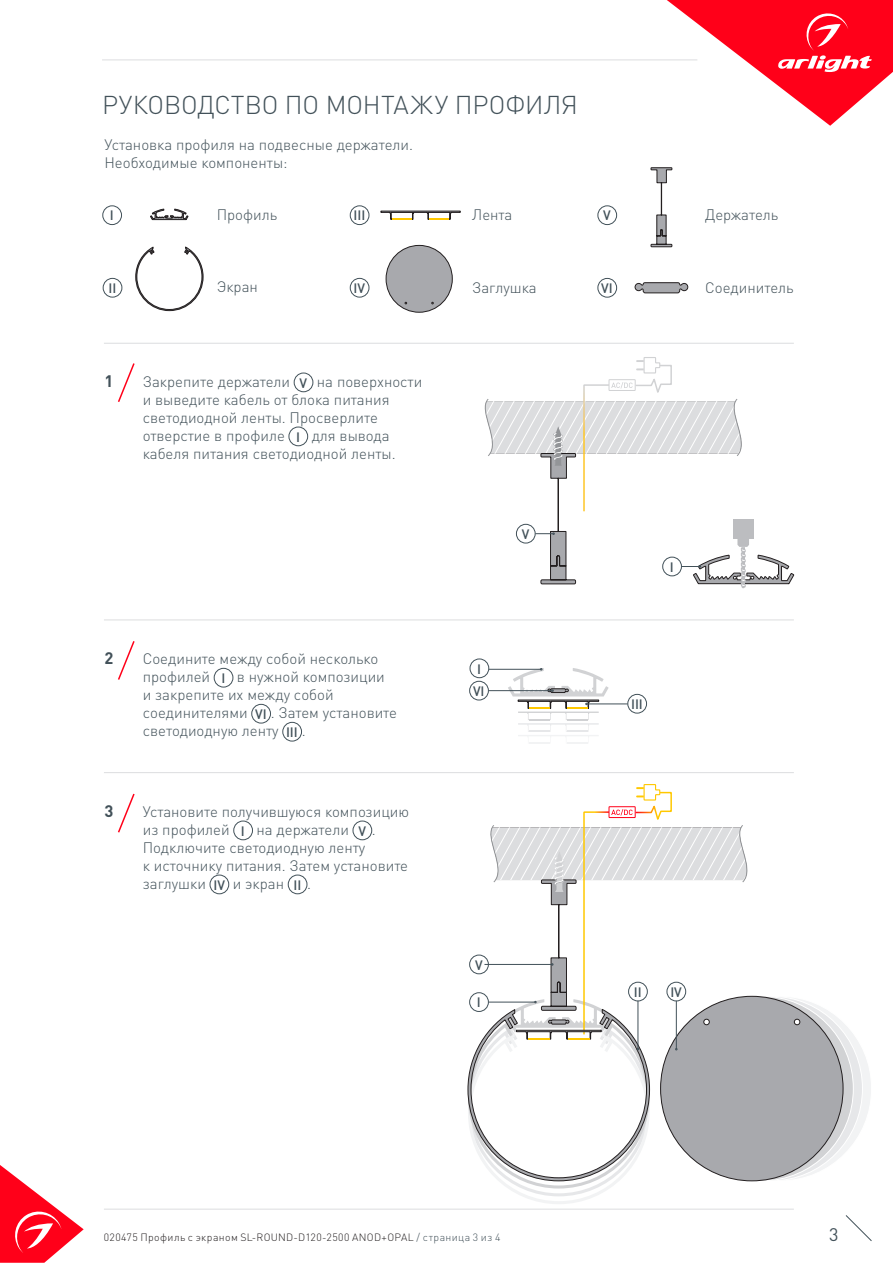
<style>
.page{position:relative;width:893px;height:1263px;background:#fff}
.page>*{position:absolute;margin:0;border:0;box-sizing:border-box;transform-origin:0 0}
.t1{font:300 25.5px "DIN Pro";letter-spacing:-.005em;color:#425159}
.t2{font:18px "DIN Pro";color:#425159}
.t3{font:700 16.5px "DIN Pro";color:#425159}
.t4{font:300 15px/18px "DIN Pro";color:#425159}
.t5{font:500 13.5px "DIN Pro";color:#425159}
.t6{font:300 10.5px "DIN Pro";letter-spacing:.035em;color:#231f20}
.s1{color:#425159}
</style>
<div class="page">
<svg style="left:0;top:1165px;width:84px;height:98px"></svg>
<svg style="left:845px;top:1215px;width:27px;height:26px"></svg>
<svg style="left:667px;top:0;width:226px;height:126px"></svg>
<hr style="left:102px;top:60px;width:595px;height:1px;background:#dcdddf">
<div style="left:689px;top:996px;width:183px;height:185px;background:#f2f3f4;border-radius:50%"></div>
<div style="left:680px;top:996px;width:182px;height:185px;background:#e6e7e9;border-radius:50%"></div>
<svg style="left:671px;top:996px;width:182px;height:185px;background:#cacbcd"></svg>
<div style="left:661px;top:996px;width:182px;height:185px;background:#a8a9ad;border-radius:50%"></div>
<hr style="left:104px;top:343px;width:690px;height:1px;background:#dcdddf">
<hr style="left:104px;top:619px;width:690px;height:1px;background:#dcdddf">
<hr style="left:104px;top:772px;width:690px;height:1px;background:#dcdddf">
<div style="left:598px;top:206px;width:19px;height:19px;border:1px solid #425159;border-radius:50%"></div>
<div style="left:294px;top:373px;width:19px;height:19px;border:1px solid #425159;border-radius:50%"></div>
<div style="left:289px;top:427px;width:19px;height:19px;border:1px solid #425159;border-radius:50%"></div>
<div style="left:214px;top:668px;width:19px;height:19px;border:1px solid #425159;border-radius:50%"></div>
<div style="left:252px;top:704px;width:19px;height:19px;border:1px solid #425159;border-radius:50%"></div>
<div style="left:283px;top:722px;width:19px;height:19px;border:1px solid #425159;border-radius:50%"></div>
<svg style="left:118px;top:363px;width:17px;height:39px"></svg>
<svg style="left:118px;top:641px;width:17px;height:39px"></svg>
<svg style="left:651px;top:167px;width:21px;height:80px"></svg>
<div style="left:234px;top:821px;width:19px;height:19px;border:1px solid #425159;border-radius:50%"></div>
<div style="left:353px;top:821px;width:19px;height:19px;border:1px solid #425159;border-radius:50%"></div>
<div style="left:210px;top:875px;width:19px;height:19px;border:1px solid #425159;border-radius:50%"></div>
<div style="left:288px;top:875px;width:19px;height:19px;border:1px solid #425159;border-radius:50%"></div>
<svg style="left:118px;top:793px;width:17px;height:40px"></svg>
<hr style="left:104px;top:1209px;width:690px;height:1px;background:#dcdddf">
<div style="left:598px;top:278px;width:19px;height:19px;border:1px solid #425159;border-radius:50%"></div>
<svg style="left:635px;top:282px;width:53px;height:11px"></svg>
<svg style="left:484px;top:357px;width:310px;height:231px"></svg>
<svg style="left:381px;top:211px;width:80px;height:9px"></svg>
<div style="left:469px;top:681px;width:20px;height:19px;border:1px solid #425159;border-radius:50%"></div>
<div style="left:628px;top:694px;width:19px;height:19px;border:1px solid #425159;border-radius:50%"></div>
<hr style="left:489px;top:690px;width:63px;height:1px;background:#425159">
<hr style="left:587px;top:704px;width:41px;height:1px;background:#425159">
<div style="left:470px;top:659px;width:19px;height:19px;border:1px solid #425159;border-radius:50%"></div>
<hr style="left:489px;top:669px;width:51px;height:1px;background:#425159">
<svg style="left:508px;top:668px;width:101px;height:75px"></svg>
<div style="left:103px;top:206px;width:19px;height:19px;border:1px solid #425159;border-radius:50%"></div>
<div style="left:103px;top:278px;width:19px;height:19px;border:1px solid #425159;border-radius:50%"></div>
<div style="left:350px;top:206px;width:19px;height:19px;border:1px solid #425159;border-radius:50%"></div>
<div style="left:350px;top:278px;width:19px;height:19px;border:1px solid #425159;border-radius:50%"></div>
<svg style="left:135px;top:246px;width:68px;height:65px"></svg>
<svg style="left:150px;top:209px;width:38px;height:12px"></svg>
<svg style="left:386px;top:245px;width:67px;height:68px"></svg>
<svg style="left:468px;top:784px;width:332px;height:420px"></svg>
<p class="t1" style="left:102px;top:87px;width:477px">РУКОВОДСТВО ПО МОНТАЖУ ПРОФИЛЯ</p>
<p class="t4" style="left:104px;top:134px;width:310px">Установка профиля на подвесные держатели.</p>
<p class="t4" style="left:104px;top:152px;width:185px">Необходимые компоненты:</p>
<p class="t5" style="left:110px;top:206px;width:5px">I</p>
<p class="t4" style="left:472px;top:205px;width:42px">Лента</p>
<p class="t4" style="left:217px;top:205px;width:62px">Профиль</p>
<p class="t5" style="left:353px;top:206px;width:13px">III</p>
<p class="t5" style="left:108px;top:279px;width:9px">II</p>
<p class="t4" style="left:217px;top:277px;width:43px">Экран</p>
<p class="t4" style="left:472px;top:277px;width:66px">Заглушка</p>
<p class="t5" style="left:354px;top:279px;width:13px">IV</p>
<p class="t3" style="left:104px;top:370px;width:10px">1</p>
<p class="t4" style="left:143px;top:372px;width:149px">Закрепите держатели</p>
<p class="t5" style="left:300px;top:373px;width:9px">V</p>
<p class="t4" style="left:143px;top:372px;width:281px;text-indent:174px">на поверхности и выведите кабель от блока питания светодиодной ленты. Просверлите отверстие в профиле</p>
<p class="t5" style="left:296px;top:427px;width:5px">I</p>
<p class="t4" style="left:143px;top:426px;width:254px;text-indent:169px">для вывода кабеля питания светодиодной ленты.</p>
<p class="t3" style="left:104px;top:647px;width:10px">2</p>
<p class="t4" style="left:143px;top:649px;width:237px">Соедините между собой несколько профилей</p>
<p class="t4" style="left:143px;top:667px;width:244px;text-indent:94px">в нужной композиции и закрепите их между собой соединителями</p>
<p class="t5" style="left:221px;top:669px;width:5px">I</p>
<p class="t4" style="left:143px;top:703px;width:256px;text-indent:128px">. Затем установите светодиодную ленту</p>
<p class="t5" style="left:255px;top:705px;width:13px">VI</p>
<p class="t5" style="left:286px;top:723px;width:13px">III</p>
<p class="t4" style="left:302px;top:721px;width:5px">.</p>
<p class="t3" style="left:104px;top:800px;width:10px">3</p>
<p class="t4" style="left:143px;top:802px;width:268px">Установите получившуюся композицию из профилей</p>
<p class="t5" style="left:241px;top:821px;width:5px">I</p>
<p class="t4" style="left:257px;top:820px;width:94px">на держатели</p>
<p class="t5" style="left:358px;top:821px;width:9px">V</p>
<p class="t4" style="left:372px;top:820px;width:5px">.</p>
<p class="t4" style="left:143px;top:838px;width:267px">Подключите светодиодную ленту<br>к источнику питания. Затем установите заглушки</p>
<p class="t5" style="left:213px;top:875px;width:13px">IV</p>
<p class="t4" style="left:233px;top:874px;width:53px">и экран</p>
<p class="t5" style="left:293px;top:875px;width:9px">II</p>
<p class="t4" style="left:307px;top:874px;width:5px">.</p>
<p class="t5" style="left:522px;top:525px;width:9px">V</p>
<p class="t5" style="left:477px;top:659px;width:5px">I</p>
<p class="t5" style="left:473px;top:682px;width:13px">VI</p>
<p class="t5" style="left:475px;top:955px;width:9px">V</p>
<p class="t5" style="left:477px;top:993px;width:5px">I</p>
<p class="t5" style="left:603px;top:206px;width:9px">V</p>
<p class="t4" style="left:705px;top:205px;width:75px">Держатель</p>
<p class="t5" style="left:601px;top:279px;width:13px">VI</p>
<p class="t4" style="left:705px;top:278px;width:90px">Соединитель</p>
<p class="t5" style="left:670px;top:558px;width:5px">I</p>
<p class="t5" style="left:631px;top:695px;width:13px">III</p>
<p class="t5" style="left:634px;top:983px;width:9px">II</p>
<p class="t5" style="left:670px;top:983px;width:13px">IV</p>
<p class="t6" style="left:104px;top:1230px;width:398px">020475 Профиль с экраном SL-ROUND-D120-2500 ANOD+OPAL <span class="s1">/ страница 3 из 4</span></p>
<p class="t2" style="left:829px;top:1222px;width:11px">3</p>
</div>
